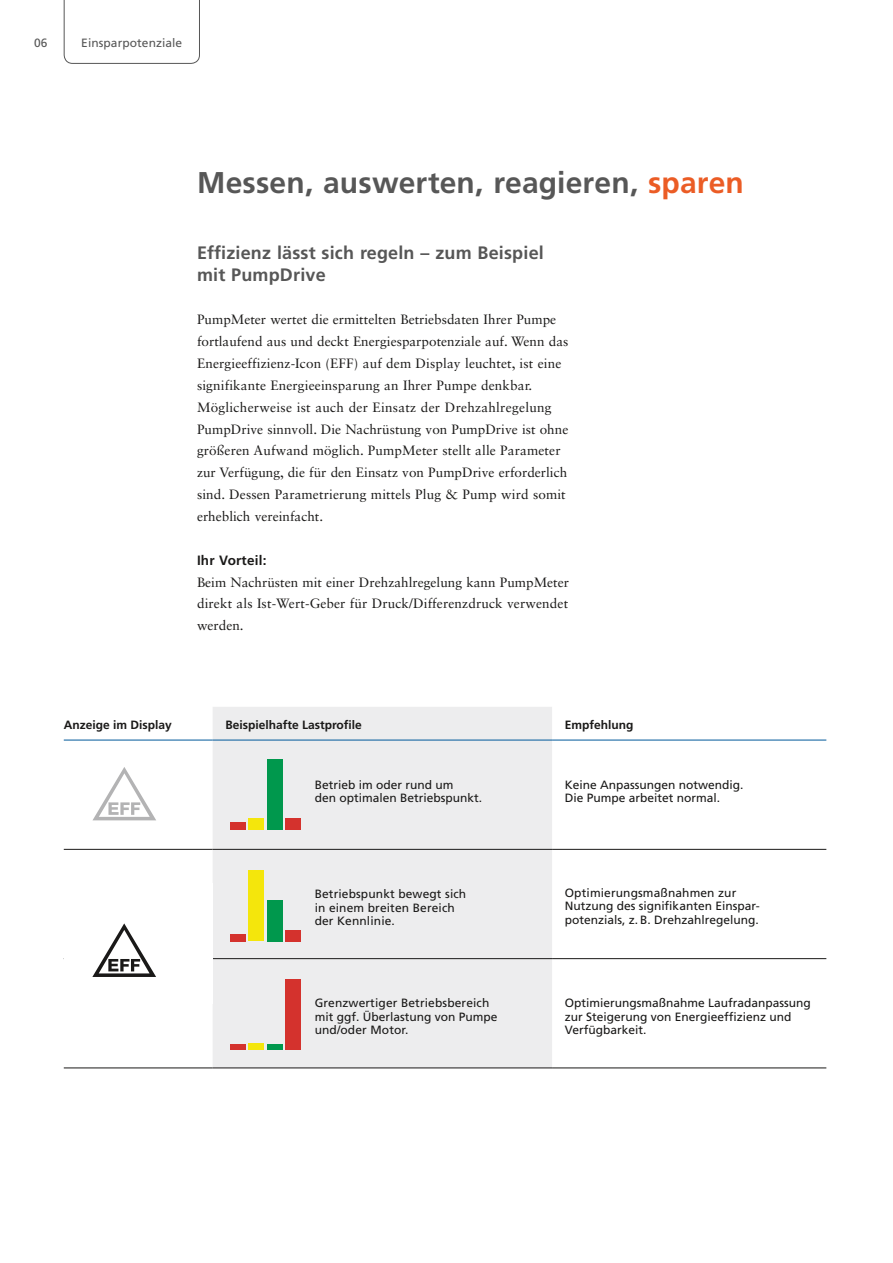
<style>
.page{position:relative;width:893px;height:1263px;background:#fff}
.page>*{position:absolute;margin:0;border:0;box-sizing:border-box;transform-origin:0 0}
.t1{font:700 30px "Frutiger LT Pro";letter-spacing:.005em;color:#575757}
.t2{font:700 18px/21.9px "Frutiger LT Pro";letter-spacing:.01em;color:#575757}
.t3{font:13.5px/21.9px "Sabon LT Std";letter-spacing:.01em;color:#1a1918}
.t4{font:700 13.5px "Frutiger LT Pro";letter-spacing:.015em;color:#1a1918}
.t5{font:12px/13.5px "Frutiger LT Pro";color:#1a1918}
.t6{font:700 12px "Frutiger LT Pro";color:#1a1918}
.t7{font:12px "Frutiger LT Pro";letter-spacing:.005em;color:#575757}
.s1{color:#eb5c25}
</style>
<div class="page">
<svg style="left:64px;top:739px;width:762px;height:329px"></svg>
<div style="left:213px;top:707px;width:339px;height:361px;background:#ededee"></div>
<hr style="left:64px;top:740px;width:149px;height:1px;background:#00589a">
<hr style="left:213px;top:740px;width:339px;height:1px;background:#00589a">
<hr style="left:552px;top:740px;width:274px;height:1px;background:#00589a">
<hr style="left:64px;top:849px;width:149px;height:1px;background:#1a1918">
<hr style="left:213px;top:849px;width:339px;height:1px;background:#1a1918">
<hr style="left:552px;top:849px;width:274px;height:1px;background:#1a1918">
<hr style="left:213px;top:958px;width:339px;height:1px;background:#1a1918">
<hr style="left:552px;top:958px;width:274px;height:1px;background:#1a1918">
<hr style="left:64px;top:1068px;width:149px;height:1px;background:#1a1918">
<hr style="left:213px;top:1068px;width:339px;height:1px;background:#1a1918">
<hr style="left:552px;top:1068px;width:274px;height:1px;background:#1a1918">
<div style="left:230px;top:822px;width:16px;height:8px;background:#d4322d"></div>
<div style="left:249px;top:819px;width:15px;height:11px;background:#f4e60c"></div>
<div style="left:267px;top:759px;width:16px;height:71px;background:#00984d"></div>
<div style="left:285px;top:819px;width:16px;height:11px;background:#d4322d"></div>
<div style="left:230px;top:934px;width:16px;height:7px;background:#d4322d"></div>
<div style="left:249px;top:870px;width:15px;height:71px;background:#f4e60c"></div>
<div style="left:267px;top:900px;width:16px;height:41px;background:#00984d"></div>
<div style="left:285px;top:930px;width:16px;height:11px;background:#d4322d"></div>
<div style="left:230px;top:1044px;width:16px;height:5px;background:#d4322d"></div>
<div style="left:249px;top:1043px;width:15px;height:6px;background:#f4e60c"></div>
<div style="left:267px;top:1044px;width:16px;height:5px;background:#00984d"></div>
<div style="left:285px;top:979px;width:16px;height:70px;background:#d4322d"></div>
<div style="left:64px;top:751px;width:133px;height:87px;background:#fff"></div>
<svg style="left:93px;top:767px;width:63px;height:53px"></svg>
<div style="left:64px;top:884px;width:149px;height:120px;background:#fff"></div>
<svg style="left:92px;top:923px;width:64px;height:54px"></svg>
<svg style="left:64px;top:0;width:136px;height:64px"></svg>
<p class="t7" style="left:34px;top:36px;width:15px">06</p>
<p class="t7" style="left:81px;top:35px;width:102px">Einsparpotenziale</p>
<h1 class="t1" style="left:197px;top:165px;width:548px">Messen, auswerten, reagieren, <span class="s1">sparen</span></h1>
<h2 class="t2" style="left:197px;top:242px;width:348px">Effizienz lässt sich regeln – zum Beispiel mit PumpDrive</h2>
<p class="t3" style="left:197px;top:308px;width:373px">PumpMeter wertet die ermittelten Betriebsdaten Ihrer Pumpe fortlaufend aus und deckt Energiesparpotenziale auf. Wenn das Energieeffizienz-Icon (EFF) auf dem Display leuchtet, ist eine signifikante Energieeinsparung an Ihrer Pumpe denkbar.<br>Möglicherweise ist auch der Einsatz der Drehzahlregelung PumpDrive sinnvoll. Die Nachrüstung von PumpDrive ist ohne größeren Aufwand möglich. PumpMeter stellt alle Parameter zur Verfügung, die für den Einsatz von PumpDrive erforderlich sind. Dessen Parametrierung mittels Plug &amp; Pump wird somit erheblich vereinfacht.</p>
<p class="t4" style="left:197px;top:552px;width:71px">Ihr Vorteil:</p>
<p class="t3" style="left:197px;top:571px;width:374px;text-align:justify">Beim Nachrüsten mit einer Drehzahlregelung kann PumpMeter direkt als Ist-Wert-Geber für Druck/Differenzdruck verwendet werden.</p>
<p class="t6" style="left:64px;top:717px;width:110px">Anzeige im Display</p>
<p class="t6" style="left:225px;top:717px;width:138px">Beispielhafte Lastprofile</p>
<p class="t6" style="left:565px;top:717px;width:70px">Empfehlung</p>
<p class="t5" style="left:315px;top:778px;width:169px">Betrieb im oder rund um<br>den optimalen Betriebspunkt.</p>
<p class="t5" style="left:565px;top:778px;width:180px">Keine Anpassungen notwendig.<br>Die Pumpe arbeitet normal.</p>
<p class="t5" style="left:315px;top:887px;width:153px">Betriebspunkt bewegt sich in einem breiten Bereich der Kennlinie.</p>
<p class="t5" style="left:565px;top:886px;width:196px">Optimierungsmaßnahmen zur<br>Nutzung des signifikanten Einspar&shy;potenzials, z. B. Drehzahlregelung.</p>
<p class="t5" style="left:315px;top:996px;width:184px">Grenzwertiger Betriebsbereich mit ggf. Überlastung von Pumpe und/oder Motor.</p>
<p class="t5" style="left:565px;top:996px;width:248px">Optimierungsmaßnahme Laufradanpassung zur Steigerung von Energieeffizienz und<br>Verfügbarkeit.</p>
</div>
